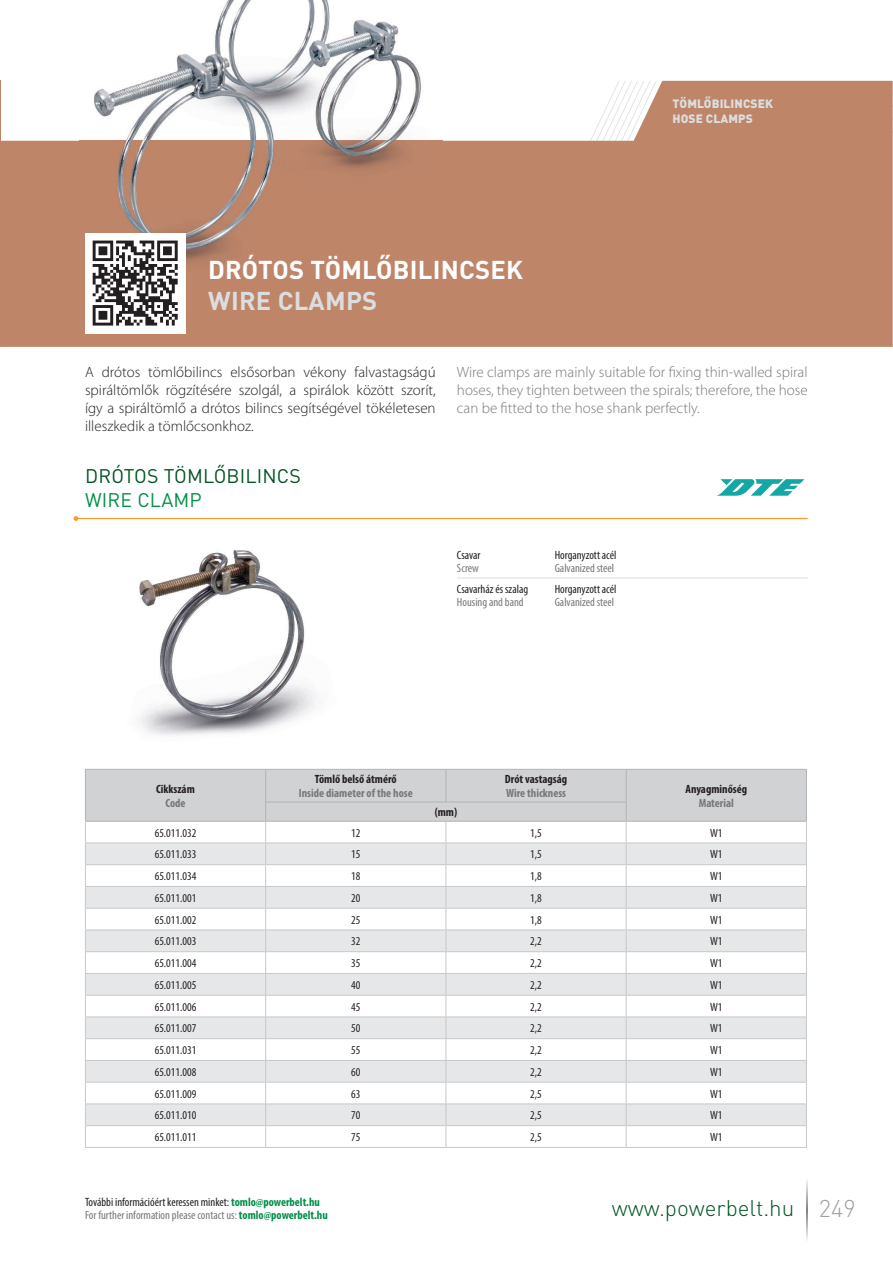
<style>
.page{position:relative;width:893px;height:1263px;background:#fff}
.page>*{position:absolute;margin:0;border:0;box-sizing:border-box;transform-origin:0 0}
.t1{font:700 25.5px "DIN Pro";letter-spacing:.01em;color:#fff}
.t2{font:700 25.5px "DIN Pro";letter-spacing:.01em;color:#dcdddf}
.t3{font:300 22.5px "DIN Pro";color:#005523}
.t4{font:19.5px "DIN Pro";letter-spacing:.01em;color:#005523}
.t5{font:19.5px "DIN Pro";letter-spacing:.01em;color:#008e48}
.t6{font:300 15px/18px "Myriad Pro";color:#231f20;text-align:justify}
.t7{font:300 15px/18px "Myriad Pro";color:#76787b;text-align:justify}
.t8{font:condensed 12px "Myriad Pro";color:#231f20}
.t9{font:condensed 12px/13.5px "Myriad Pro";color:#76787b}
.t10{font:700 condensed 12px "Myriad Pro";color:#231f20}
.t11{font:700 condensed 12px "Myriad Pro";color:#76787b}
.t12{font:900 12px/14.4px "DIN Pro";letter-spacing:.01em;color:#dcdddf}
.s1{color:#231f20}
.s2{font-weight:700;color:#008e48}
.s3{font-size:24px;color:#9d9fa2}
</style>
<div class="page">
<svg style="left:807px;top:1180px;width:1px;height:60px"></svg>
<svg style="left:0;top:81px;width:893px;height:266px;background:#c49279"></svg>
<img style="left:80px;top:0;width:362px;height:285px">
<div style="left:85px;top:233px;width:100px;height:100px;background:#fff"></div>
<svg style="left:93px;top:241px;width:85px;height:85px"></svg>
<svg style="left:716px;top:479px;width:88px;height:17px"></svg>
<hr style="left:76px;top:518px;width:732px;height:1px;background:#f89931">
<svg style="left:74px;top:516px;width:4px;height:5px"></svg>
<hr style="left:457px;top:578px;width:351px;height:1px;background:#dcdddf">
<img style="left:138px;top:550px;width:179px;height:185px">
<svg style="left:85px;top:769px;width:722px;height:378px"></svg>
<hr style="left:85px;top:1147px;width:181px;height:1px;background:#c7c8ca">
<hr style="left:266px;top:1147px;width:180px;height:1px;background:#c7c8ca">
<hr style="left:446px;top:1147px;width:180px;height:1px;background:#c7c8ca">
<hr style="left:626px;top:1147px;width:181px;height:1px;background:#c7c8ca">
<h1 class="t1" style="left:208px;top:255px;width:316px">DRÓTOS TÖMLŐBILINCSEK</h1>
<h1 class="t2" style="left:208px;top:286px;width:171px">WIRE CLAMPS</h1>
<p class="t12" style="left:672px;top:97px;width:102px">TÖMLŐBILINCSEK<br>HOSE CLAMPS</p>
<p class="t6" style="left:85px;top:364px;width:352px">A drótos tömlőbilincs elsősorban vékony falvastagságú spiráltömlők rögzítésére szolgál, a spirálok között szorít, így a spiráltömlő a drótos bilincs segítségével tökéletesen illeszkedik a tömlőcsonkhoz.</p>
<p class="t7" style="left:457px;top:364px;width:352px">Wire clamps are mainly suitable for fixing thin-walled spiral hoses, they tighten between the spirals; therefore, the hose can be fitted to the hose shank perfectly.</p>
<h3 class="t4" style="left:85px;top:465px;width:217px">DRÓTOS TÖMLŐBILINCS</h3>
<h3 class="t5" style="left:85px;top:489px;width:118px">WIRE CLAMP</h3>
<p class="t10" style="left:156px;top:784px;width:40px">Cikkszám</p>
<p class="t11" style="left:165px;top:798px;width:22px">Code</p>
<p class="t8" style="left:457px;top:550px;width:25px">Csavar</p>
<p class="t9" style="left:457px;top:562px;width:23px">Screw</p>
<p class="t8" style="left:457px;top:584px;width:73px">Csavarház és szalag</p>
<p class="t9" style="left:457px;top:596px;width:68px">Housing and band</p>
<p class="t8" style="left:555px;top:550px;width:63px">Horganyzott acél</p>
<p class="t9" style="left:555px;top:562px;width:61px">Galvanized steel</p>
<p class="t8" style="left:555px;top:584px;width:63px">Horganyzott acél</p>
<p class="t9" style="left:555px;top:596px;width:61px">Galvanized steel</p>
<p class="t10" style="left:315px;top:775px;width:83px">Tömlő belső átmérő</p>
<p class="t11" style="left:299px;top:788px;width:115px">Inside diameter of the hose</p>
<p class="t10" style="left:435px;top:808px;width:24px">(mm)</p>
<p class="t10" style="left:505px;top:775px;width:64px">Drót vastagság</p>
<p class="t11" style="left:506px;top:788px;width:62px">Wire thickness</p>
<p class="t10" style="left:685px;top:784px;width:63px">Anyagminőség</p>
<p class="t11" style="left:699px;top:798px;width:37px">Material</p>
<p class="t8" style="left:155px;top:828px;width:43px">65.011.032</p>
<p class="t8" style="left:351px;top:828px;width:11px">12</p>
<p class="t8" style="left:530px;top:828px;width:13px">1,5</p>
<p class="t8" style="left:710px;top:828px;width:14px">W1</p>
<p class="t8" style="left:155px;top:850px;width:43px">65.011.033</p>
<p class="t8" style="left:351px;top:850px;width:11px">15</p>
<p class="t8" style="left:530px;top:850px;width:13px">1,5</p>
<p class="t8" style="left:710px;top:850px;width:14px">W1</p>
<p class="t8" style="left:155px;top:871px;width:43px">65.011.034</p>
<p class="t8" style="left:351px;top:871px;width:11px">18</p>
<p class="t8" style="left:530px;top:871px;width:13px">1,8</p>
<p class="t8" style="left:710px;top:871px;width:14px">W1</p>
<p class="t8" style="left:155px;top:893px;width:43px">65.011.001</p>
<p class="t8" style="left:351px;top:893px;width:11px">20</p>
<p class="t8" style="left:530px;top:893px;width:13px">1,8</p>
<p class="t8" style="left:710px;top:893px;width:14px">W1</p>
<p class="t8" style="left:155px;top:915px;width:43px">65.011.002</p>
<p class="t8" style="left:351px;top:915px;width:11px">25</p>
<p class="t8" style="left:530px;top:915px;width:13px">1,8</p>
<p class="t8" style="left:710px;top:915px;width:14px">W1</p>
<p class="t8" style="left:155px;top:937px;width:43px">65.011.003</p>
<p class="t8" style="left:351px;top:937px;width:11px">32</p>
<p class="t8" style="left:530px;top:937px;width:13px">2,2</p>
<p class="t8" style="left:710px;top:937px;width:14px">W1</p>
<p class="t8" style="left:155px;top:958px;width:43px">65.011.004</p>
<p class="t8" style="left:351px;top:958px;width:11px">35</p>
<p class="t8" style="left:530px;top:958px;width:13px">2,2</p>
<p class="t8" style="left:710px;top:958px;width:14px">W1</p>
<p class="t8" style="left:155px;top:980px;width:43px">65.011.005</p>
<p class="t8" style="left:351px;top:980px;width:11px">40</p>
<p class="t8" style="left:530px;top:980px;width:13px">2,2</p>
<p class="t8" style="left:710px;top:980px;width:14px">W1</p>
<p class="t8" style="left:155px;top:1002px;width:43px">65.011.006</p>
<p class="t8" style="left:351px;top:1002px;width:11px">45</p>
<p class="t8" style="left:530px;top:1002px;width:13px">2,2</p>
<p class="t8" style="left:710px;top:1002px;width:14px">W1</p>
<p class="t8" style="left:155px;top:1024px;width:43px">65.011.007</p>
<p class="t8" style="left:351px;top:1024px;width:11px">50</p>
<p class="t8" style="left:530px;top:1024px;width:13px">2,2</p>
<p class="t8" style="left:710px;top:1024px;width:14px">W1</p>
<p class="t8" style="left:155px;top:1045px;width:43px">65.011.031</p>
<p class="t8" style="left:351px;top:1045px;width:11px">55</p>
<p class="t8" style="left:530px;top:1045px;width:13px">2,2</p>
<p class="t8" style="left:710px;top:1045px;width:14px">W1</p>
<p class="t8" style="left:155px;top:1067px;width:43px">65.011.008</p>
<p class="t8" style="left:351px;top:1067px;width:11px">60</p>
<p class="t8" style="left:530px;top:1067px;width:13px">2,2</p>
<p class="t8" style="left:710px;top:1067px;width:14px">W1</p>
<p class="t8" style="left:155px;top:1089px;width:43px">65.011.009</p>
<p class="t8" style="left:351px;top:1089px;width:11px">63</p>
<p class="t8" style="left:530px;top:1089px;width:13px">2,5</p>
<p class="t8" style="left:710px;top:1089px;width:14px">W1</p>
<p class="t8" style="left:155px;top:1111px;width:43px">65.011.010</p>
<p class="t8" style="left:351px;top:1111px;width:11px">70</p>
<p class="t8" style="left:530px;top:1111px;width:13px">2,5</p>
<p class="t8" style="left:710px;top:1111px;width:14px">W1</p>
<p class="t8" style="left:155px;top:1132px;width:43px">65.011.011</p>
<p class="t8" style="left:351px;top:1132px;width:11px">75</p>
<p class="t8" style="left:530px;top:1132px;width:13px">2,5</p>
<p class="t8" style="left:710px;top:1132px;width:14px">W1</p>
<p class="t9" style="left:85px;top:1196px;width:244px"><span class="s1">További információért keressen minket:</span> <span class="s2">tomlo@powerbelt.hu<br></span>For further information please contact us: <span class="s2">tomlo@powerbelt.hu</span></p>
<h2 class="t3" style="left:612px;top:1195px;width:245px">www.powerbelt.hu <span class="s3">249</span></h2>
</div>
